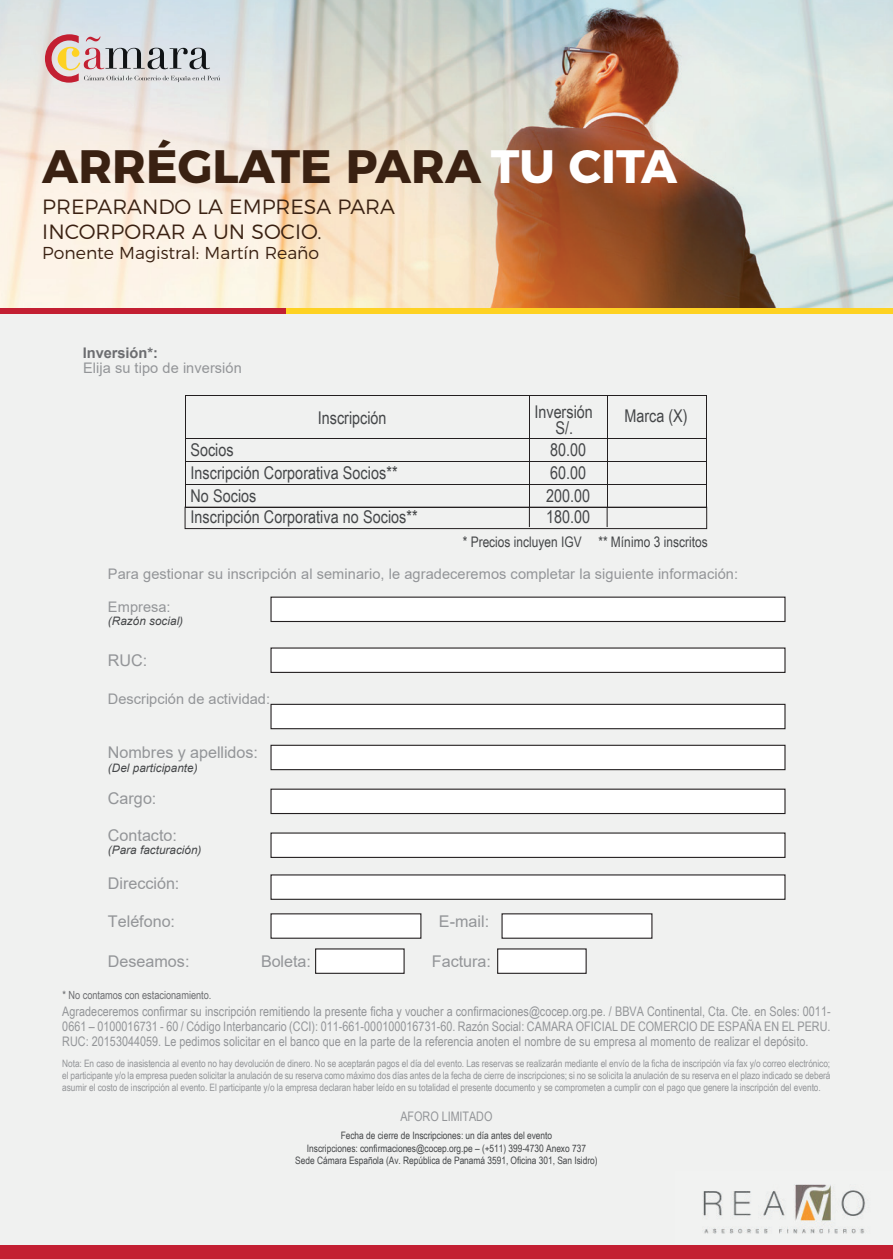
<style>
.page{position:relative;width:893px;height:1259px;background:#f0f1f0}
.page>*{position:absolute;margin:0;border:0;box-sizing:border-box;transform-origin:0 0}
.t1{font:700 46.8px "Montserrat";color:#3a2112}
.t2{font:300 20.7px/24.9px "Montserrat";color:#3a2112}
.t3{font:17.4px/21.3px "Arial Narrow";letter-spacing:.005em;color:#444648}
.t4{font:300 17.4px "Montserrat";color:#3a2112}
.t5{font:16.2px "Arial";color:#939598}
.t6{font:14.7px "Arial";letter-spacing:.005em;color:#939598}
.t7{font:14.7px "Arial Narrow";letter-spacing:.005em;color:#444648}
.t8{font:700 14.7px "Arial";letter-spacing:-.005em;color:#6c6d70}
.t9{font:13.2px/14.7px "Arial Narrow";letter-spacing:.005em;color:#939598;text-align:justify}
.t10{font:italic 11.7px "Arial";letter-spacing:.005em;color:#444648}
.t11{font:11.1px "Arial Narrow";letter-spacing:-.005em;color:#6c6d70}
.t12{font:10.2px/12.3px "Arial Narrow";letter-spacing:-.005em;color:#939598;text-align:justify}
.t13{font:10.2px/12.3px "Arial Narrow";letter-spacing:-.005em;color:#444648;text-align:center}
.s1{color:#fff}
</style>
<div class="page">
<div style="left:0;top:1245px;width:893px;height:14px;background:#c31f32"></div>
<div style="left:270px;top:596px;width:515px;height:26px;background:#fff;border:1px solid #231f20"></div>
<div style="left:270px;top:647px;width:515px;height:26px;background:#fff;border:1px solid #231f20"></div>
<div style="left:270px;top:704px;width:515px;height:25px;background:#fff;border:1px solid #231f20"></div>
<div style="left:270px;top:745px;width:515px;height:25px;background:#fff;border:1px solid #231f20"></div>
<div style="left:270px;top:788px;width:515px;height:26px;background:#fff;border:1px solid #231f20"></div>
<div style="left:270px;top:832px;width:515px;height:26px;background:#fff;border:1px solid #231f20"></div>
<div style="left:270px;top:874px;width:515px;height:26px;background:#fff;border:1px solid #231f20"></div>
<div style="left:270px;top:913px;width:151px;height:25px;background:#fff"></div>
<div style="left:501px;top:913px;width:151px;height:25px;background:#fff"></div>
<div style="left:315px;top:948px;width:90px;height:26px;background:#fff;border:1px solid #231f20"></div>
<div style="left:497px;top:948px;width:90px;height:26px;background:#fff;border:1px solid #231f20"></div>
<hr style="left:185px;top:395px;width:522px;height:1px;background:#231f20">
<hr style="left:185px;top:395px;width:1px;height:112px;background:#231f20">
<hr style="left:529px;top:396px;width:1px;height:42px;background:#231f20">
<hr style="left:607px;top:396px;width:1px;height:42px;background:#231f20">
<hr style="left:706px;top:395px;width:1px;height:112px;background:#231f20">
<hr style="left:186px;top:438px;width:343px;height:1px;background:#231f20">
<hr style="left:530px;top:438px;width:77px;height:1px;background:#231f20">
<hr style="left:607px;top:438px;width:99px;height:1px;background:#231f20">
<hr style="left:186px;top:461px;width:343px;height:1px;background:#231f20">
<hr style="left:530px;top:461px;width:77px;height:1px;background:#231f20">
<hr style="left:607px;top:461px;width:99px;height:1px;background:#231f20">
<hr style="left:186px;top:484px;width:343px;height:1px;background:#231f20">
<hr style="left:530px;top:484px;width:77px;height:1px;background:#231f20">
<hr style="left:607px;top:484px;width:99px;height:1px;background:#231f20">
<div style="left:185px;top:507px;width:522px;height:22px;border:1px solid #231f20"></div>
<svg style="left:607px;top:439px;width:1px;height:88px"></svg>
<svg style="left:529px;top:438px;width:1px;height:89px"></svg>
<img style="left:0;top:0;width:893px;height:308px">
<div style="left:0;top:308px;width:893px;height:6px;background:#fed222"></div>
<div style="left:0;top:308px;width:286px;height:6px;background:#c31f32"></div>
<svg style="left:45px;top:34px;width:175px;height:49px"></svg>
<img style="left:703px;top:1184px;width:162px;height:50px">
<h1 class="t1" style="left:42px;top:128px;width:637px">ARRÉGLATE PARA <span class="s1">TU CITA</span></h1>
<h2 class="t2" style="left:42px;top:192px;width:354px">PREPARANDO LA EMPRESA PARA<br>INCORPORAR A UN SOCIO.</h2>
<h3 class="t4" style="left:42px;top:239px;width:278px">Ponente Magistral: Martín Reaño</h3>
<h3 class="t8" style="left:83px;top:342px;width:77px">Inversión*:</h3>
<h3 class="t6" style="left:83px;top:358px;width:160px">Elija su tipo de inversión</h3>
<h3 class="t3" style="left:534px;top:403px;width:60px;line-height:15.6px;text-align:center">Inversión<br>S/.</h3>
<h3 class="t3" style="left:318px;top:407px;width:70px">Inscripción</h3>
<h3 class="t3" style="left:625px;top:405px;width:65px">Marca (X)</h3>
<h3 class="t3" style="left:191px;top:439px;width:45px">Socios</h3>
<h3 class="t3" style="left:550px;top:439px;width:38px">80.00</h3>
<h3 class="t3" style="left:191px;top:484px;width:67px">No Socios</h3>
<h3 class="t3" style="left:190px;top:461px;width:209px">Inscripción Corporativa Socios**</h3>
<h3 class="t3" style="left:550px;top:461px;width:38px">60.00</h3>
<h3 class="t3" style="left:190px;top:506px;width:229px">Inscripción Corporativa no Socios**</h3>
<h3 class="t3" style="left:546px;top:484px;width:46px">200.00<br>180.00</h3>
<h3 class="t7" style="left:463px;top:531px;width:246px">* Precios incluyen IGV ** Mínimo 3 inscritos</h3>
<h3 class="t6" style="left:108px;top:563px;width:632px">Para gestionar su inscripción al seminario, le agradeceremos completar la siguiente información:</h3>
<h3 class="t6" style="left:108px;top:596px;width:64px">Empresa:</h3>
<p class="t10" style="left:108px;top:614px;width:77px">(Razón social)</p>
<h3 class="t5" style="left:108px;top:649px;width:41px">RUC:</h3>
<h3 class="t6" style="left:108px;top:689px;width:164px">Descripción de actividad:</h3>
<h3 class="t5" style="left:108px;top:741px;width:152px">Nombres y apellidos:</h3>
<h3 class="t5" style="left:108px;top:787px;width:50px">Cargo:</h3>
<h3 class="t5" style="left:108px;top:824px;width:70px">Contacto:</h3>
<p class="t10" style="left:108px;top:760px;width:91px">(Del participante)</p>
<p class="t10" style="left:108px;top:842px;width:95px">(Para facturación)</p>
<h3 class="t5" style="left:108px;top:872px;width:73px">Dirección:</h3>
<h3 class="t5" style="left:108px;top:910px;width:69px">Teléfono:</h3>
<h3 class="t5" style="left:439px;top:910px;width:52px">E-mail:</h3>
<h3 class="t5" style="left:108px;top:949px;width:83px">Deseamos:</h3>
<h3 class="t5" style="left:261px;top:949px;width:51px">Boleta:</h3>
<h3 class="t5" style="left:432px;top:949px;width:61px">Factura:</h3>
<p class="t11" style="left:62px;top:987px;width:150px">* No contamos con estacionamiento.</p>
<p class="t9" style="left:62px;top:1003px;width:770px">Agradeceremos confirmar su inscripción remitiendo la presente ficha y voucher a confirmaciones@cocep.org.pe. / BBVA Continental, Cta. Cte. en Soles: 0011- 0661 – 0100016731 - 60 / Código Interbancario (CCI): 011-661-000100016731-60. Razón Social: CAMARA OFICIAL DE COMERCIO DE ESPAÑA EN EL PERU.<br>RUC: 20153044059. Le pedimos solicitar en el banco que en la parte de la referencia anoten el nombre de su empresa al momento de realizar el depósito.</p>
<p class="t12" style="left:62px;top:1056px;width:770px">Nota: En caso de inasistencia al evento no hay devolución de dinero. No se aceptarán pagos el día del evento. Las reservas se realizarán mediante el envío de la ficha de inscripción vía fax y/o correo electrónico; el participante y/o la empresa pueden solicitar la anulación de su reserva como máximo dos días antes de la fecha de cierre de inscripciones; si no se solicita la anulación de su reserva en el plazo indicado se deberá asumir el costo de inscripción al evento. El participante y/o la empresa declaran haber leído en su totalidad el presente documento y se comprometen a cumplir con el pago que genere la inscripción del evento.</p>
<p class="t9" style="left:400px;top:1108px;width:94px">AFORO LIMITADO</p>
<p class="t13" style="left:295px;top:1129px;width:304px">Fecha de cierre de Inscripciones: un día antes del evento<br>Inscripciones: confirmaciones@cocep.org.pe – (+511) 399-4730 Anexo 737<br>Sede Cámara Española (Av. República de Panamá 3591, Oficina 301, San Isidro)</p>
</div>
